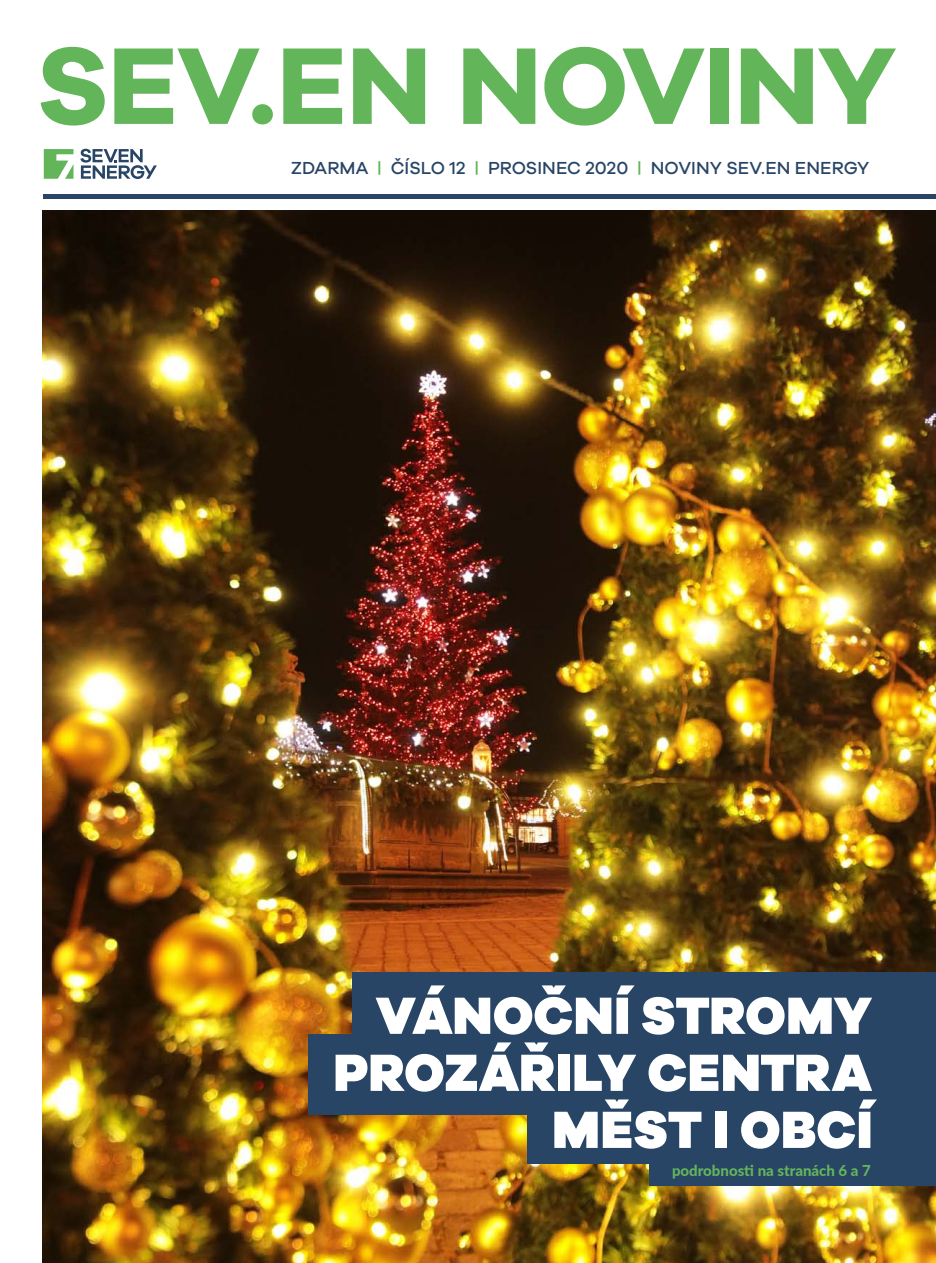
<style>
.page{position:relative;width:936px;height:1263px;background:#fff}
.page>*{position:absolute;margin:0;border:0;box-sizing:border-box;transform-origin:0 0}
.t1{font:700 112.5px "Galano Grotesque";letter-spacing:-.015em;color:#63b55a}
.t2{font:900 54px/57px "Galano Grotesque";letter-spacing:.005em;color:#fff;text-align:right}
.t3{font:500 18px "Galano Grotesque";color:#284566}
.t4{font:800 15px "Lato";color:#63b55a}
.s1{color:#63b55a}
</style>
<div class="page">
<img style="left:43px;top:211px;width:892px;height:1052px">
<div style="left:352px;top:973px;width:583px;height:80px;background:#284566"></div>
<div style="left:308px;top:1034px;width:627px;height:80px;background:#284566"></div>
<div style="left:527px;top:1084px;width:408px;height:80px;background:#284566"></div>
<div style="left:649px;top:1141px;width:286px;height:45px;background:#284566"></div>
<div style="left:43px;top:194px;width:892px;height:5px;background:#284566"></div>
<svg style="left:44px;top:149px;width:29px;height:30px"></svg>
<svg style="left:80px;top:149px;width:77px;height:30px"></svg>
<h1 class="t1" style="left:36px;top:16px;width:861px">SEV.EN NOVINY</h1>
<p class="t3" style="left:291px;top:157px;width:579px">ZDARMA <span class="s1">|</span> ČÍSLO 12 <span class="s1">|</span> PROSINEC 2020 <span class="s1">|</span> NOVINY SEV.EN ENERGY</p>
<h2 class="t2" style="left:334px;top:985px;width:540px">VÁNOČNÍ STROMY<br>PROZÁŘILY CENTRA<br>MĚST I OBCÍ</h2>
<p class="t4" style="left:672px;top:1159px;width:200px">podrobnosti na stranách 6 a 7</p>
</div>
